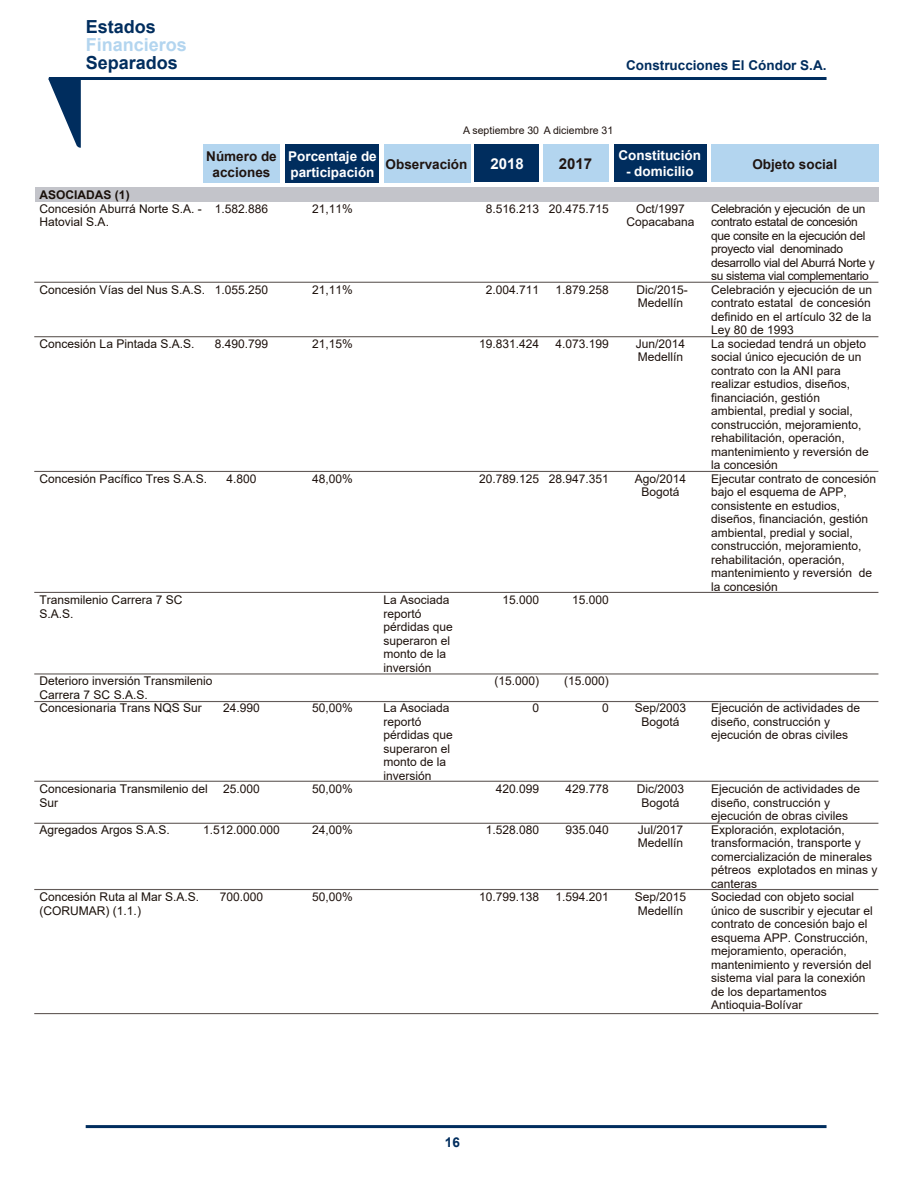
<style>
.page{position:relative;width:915px;height:1191px;background:#fff}
.page>*{position:absolute;margin:0;border:0;box-sizing:border-box;transform-origin:0 0}
.t1{font:700 18px "Arial";color:#002d5e}
.t2{font:700 18px "Arial";color:#b3d5ef}
.t3{font:700 15px "Arial";color:#fff}
.t4{font:700 15px "Arial";color:#1f1410}
.t5{font:700 13.5px/16.5px "Arial";color:#fff}
.t6{font:700 13.5px/16.5px "Arial";color:#1f1410;text-align:center}
.t7{font:700 13.5px "Arial";color:#002d5e}
.t8{font:12px/13.5px "Arial";color:#1e120d}
.t9{font:12px/13.5px "Arial";color:#1a100a}
.t10{font:700 12px "Arial";color:#1a100a}
.t11{font:10.5px "Arial";color:#1f1410}
</style>
<div class="page">
<hr style="left:86px;top:1125px;width:740px;height:3px;background:#002d5e">
<div style="left:35px;top:187px;width:843px;height:15px;background:#c3c4ca"></div>
<div style="left:474px;top:144px;width:65px;height:38px;background:#002d5e"></div>
<div style="left:543px;top:144px;width:65px;height:38px;background:#b3d5ef"></div>
<div style="left:285px;top:144px;width:94px;height:39px;background:#002d5e"></div>
<div style="left:383px;top:144px;width:87px;height:39px;background:#b3d5ef"></div>
<div style="left:203px;top:144px;width:77px;height:39px;background:#b3d5ef"></div>
<div style="left:614px;top:144px;width:92px;height:38px;background:#002d5e"></div>
<div style="left:711px;top:144px;width:167px;height:38px;background:#b3d5ef"></div>
<hr style="left:34px;top:282px;width:844px;height:1px;background:#1f1410">
<hr style="left:34px;top:336px;width:844px;height:1px;background:#1f1410">
<hr style="left:34px;top:471px;width:844px;height:1px;background:#1f1410">
<hr style="left:34px;top:592px;width:844px;height:1px;background:#1f1410">
<hr style="left:34px;top:701px;width:844px;height:1px;background:#1f1410">
<hr style="left:34px;top:780px;width:844px;height:2px;background:#1f1410">
<hr style="left:34px;top:822px;width:844px;height:2px;background:#1f1410">
<hr style="left:34px;top:889px;width:844px;height:1px;background:#1f1410">
<hr style="left:34px;top:1013px;width:844px;height:1px;background:#1f1410">
<hr style="left:34px;top:673px;width:844px;height:1px;background:#1f1410">
<svg style="left:48px;top:78px;width:33px;height:70px"></svg>
<hr style="left:49px;top:77px;width:777px;height:3px;background:#002d5e">
<h1 class="t1" style="left:86px;top:14px;width:72px">Estados</h1>
<h1 class="t2" style="left:86px;top:32px;width:103px">Financieros</h1>
<h1 class="t1" style="left:86px;top:50px;width:94px">Separados</h1>
<p class="t7" style="left:626px;top:56px;width:202px">Construcciones El Cóndor S.A.</p>
<p class="t11" style="left:463px;top:123px;width:151px">A septiembre 30 A diciembre 31</p>
<p class="t6" style="left:206px;top:148px;width:72px">Número de acciones</p>
<p class="t5" style="left:618px;top:147px;width:84px">Constitución</p>
<p class="t5" style="left:288px;top:148px;width:90px">Porcentaje de participación</p>
<p class="t3" style="left:490px;top:154px;width:35px">2018</p>
<p class="t4" style="left:558px;top:154px;width:35px">2017</p>
<p class="t5" style="left:625px;top:163px;width:69px">- domicilio</p>
<p class="t6" style="left:752px;top:156px;width:86px">Objeto social</p>
<p class="t6" style="left:385px;top:156px;width:83px">Observación</p>
<p class="t10" style="left:40px;top:186px;width:91px">ASOCIADAS (1)</p>
<p class="t9" style="left:40px;top:201px;width:164px">Concesión Aburrá Norte S.A. -<br>Hatovial S.A.</p>
<p class="t8" style="left:215px;top:201px;width:55px">1.582.886</p>
<p class="t9" style="left:40px;top:282px;width:167px">Concesión Vías del Nus S.A.S.</p>
<p class="t8" style="left:215px;top:282px;width:55px">1.055.250</p>
<p class="t9" style="left:40px;top:336px;width:156px">Concesión La Pintada S.A.S.</p>
<p class="t8" style="left:215px;top:336px;width:55px">8.490.799</p>
<p class="t8" style="left:312px;top:201px;width:42px">21,11%</p>
<p class="t8" style="left:312px;top:282px;width:42px">21,11%</p>
<p class="t8" style="left:312px;top:336px;width:42px">21,15%</p>
<p class="t9" style="left:40px;top:471px;width:169px">Concesión Pacífico Tres S.A.S.</p>
<p class="t8" style="left:226px;top:471px;width:32px">4.800</p>
<p class="t8" style="left:312px;top:471px;width:42px">48,00%</p>
<p class="t8" style="left:485px;top:201px;width:55px">8.516.213</p>
<p class="t8" style="left:548px;top:201px;width:62px">20.475.715</p>
<p class="t8" style="left:485px;top:282px;width:55px">2.004.711</p>
<p class="t8" style="left:555px;top:282px;width:55px">1.879.258</p>
<p class="t8" style="left:479px;top:336px;width:62px">19.831.424</p>
<p class="t8" style="left:555px;top:336px;width:55px">4.073.199</p>
<p class="t8" style="left:479px;top:471px;width:62px">20.789.125</p>
<p class="t8" style="left:548px;top:471px;width:62px">28.947.351</p>
<p class="t8" style="left:626px;top:201px;width:70px;text-align:center">Oct/1997<br>Copacabana</p>
<p class="t8" style="left:636px;top:282px;width:53px">Dic/2015-<br>Medellín</p>
<p class="t8" style="left:635px;top:336px;width:51px">Jun/2014<br>Medellín</p>
<p class="t8" style="left:634px;top:471px;width:53px;text-align:center">Ago/2014<br>Bogotá</p>
<p class="t8" style="left:711px;top:201px;width:166px">Celebración y ejecución de un contrato estatal de concesión que consite en la ejecución del proyecto vial denominado desarrollo vial del Aburrá Norte y su sistema vial complementario<br>Celebración y ejecución de un contrato estatal de concesión definido en el artículo 32 de la<br>Ley 80 de 1993<br>La sociedad tendrá un objeto social único ejecución de un contrato con la ANI para realizar estudios, diseños, financiación, gestión ambiental, predial y social, construcción, mejoramiento, rehabilitación, operación, mantenimiento y reversión de la concesión<br>Ejecutar contrato de concesión bajo el esquema de APP, consistente en estudios, diseños, financiación, gestión ambiental, predial y social, construcción, mejoramiento, rehabilitación, operación, mantenimiento y reversión de la concesión</p>
<p class="t9" style="left:40px;top:593px;width:144px">Transmilenio Carrera 7 SC<br>S.A.S.</p>
<p class="t9" style="left:40px;top:674px;width:174px">Deterioro inversión Transmilenio<br>Carrera 7 SC S.A.S.<br>Concesionaria Trans NQS Sur</p>
<p class="t8" style="left:223px;top:701px;width:38px">24.990</p>
<p class="t8" style="left:312px;top:701px;width:42px">50,00%</p>
<p class="t8" style="left:383px;top:593px;width:71px">La Asociada reportó pérdidas que superaron el monto de la inversión</p>
<p class="t8" style="left:383px;top:701px;width:71px">La Asociada reportó pérdidas que superaron el monto de la inversión</p>
<p class="t8" style="left:502px;top:593px;width:38px">15.000</p>
<p class="t8" style="left:572px;top:593px;width:38px">15.000</p>
<p class="t8" style="left:494px;top:674px;width:46px">(15.000)</p>
<p class="t8" style="left:532px;top:701px;width:8px">0</p>
<p class="t8" style="left:564px;top:674px;width:46px">(15.000)</p>
<p class="t8" style="left:602px;top:701px;width:8px">0</p>
<p class="t8" style="left:634px;top:701px;width:53px;text-align:center">Sep/2003<br>Bogotá</p>
<p class="t8" style="left:711px;top:701px;width:150px">Ejecución de actividades de diseño, construcción y ejecución de obras civiles</p>
<p class="t9" style="left:40px;top:782px;width:170px">Concesionaria Transmilenio del<br>Sur</p>
<p class="t9" style="left:40px;top:822px;width:132px">Agregados Argos S.A.S.</p>
<p class="t8" style="left:223px;top:782px;width:38px">25.000</p>
<p class="t8" style="left:203px;top:822px;width:78px">1.512.000.000</p>
<p class="t8" style="left:312px;top:782px;width:42px">50,00%</p>
<p class="t8" style="left:312px;top:822px;width:42px">24,00%</p>
<p class="t9" style="left:40px;top:890px;width:161px">Concesión Ruta al Mar S.A.S. (CORUMAR) (1.1.)</p>
<p class="t8" style="left:220px;top:890px;width:45px">700.000</p>
<p class="t8" style="left:312px;top:890px;width:42px">50,00%</p>
<p class="t8" style="left:495px;top:782px;width:45px">420.099</p>
<p class="t8" style="left:485px;top:822px;width:55px">1.528.080</p>
<p class="t8" style="left:565px;top:782px;width:45px">429.778</p>
<p class="t8" style="left:565px;top:822px;width:45px">935.040</p>
<p class="t8" style="left:479px;top:890px;width:62px">10.799.138</p>
<p class="t8" style="left:555px;top:890px;width:55px">1.594.201</p>
<p class="t8" style="left:636px;top:782px;width:49px;text-align:center">Dic/2003<br>Bogotá</p>
<p class="t8" style="left:637px;top:822px;width:47px">Jul/2017<br>Medellín</p>
<p class="t8" style="left:634px;top:890px;width:53px">Sep/2015<br>Medellín</p>
<p class="t8" style="left:711px;top:782px;width:168px">Ejecución de actividades de diseño, construcción y ejecución de obras civiles<br>Exploración, explotación, transformación, transporte y comercialización de minerales pétreos explotados en minas y canteras<br>Sociedad con objeto social único de suscribir y ejecutar el contrato de concesión bajo el esquema APP. Construcción, mejoramiento, operación, mantenimiento y reversión del sistema vial para la conexión de los departamentos<br>Antioquia-Bolívar</p>
<p class="t7" style="left:444px;top:1132px;width:17px">16</p>
</div>
